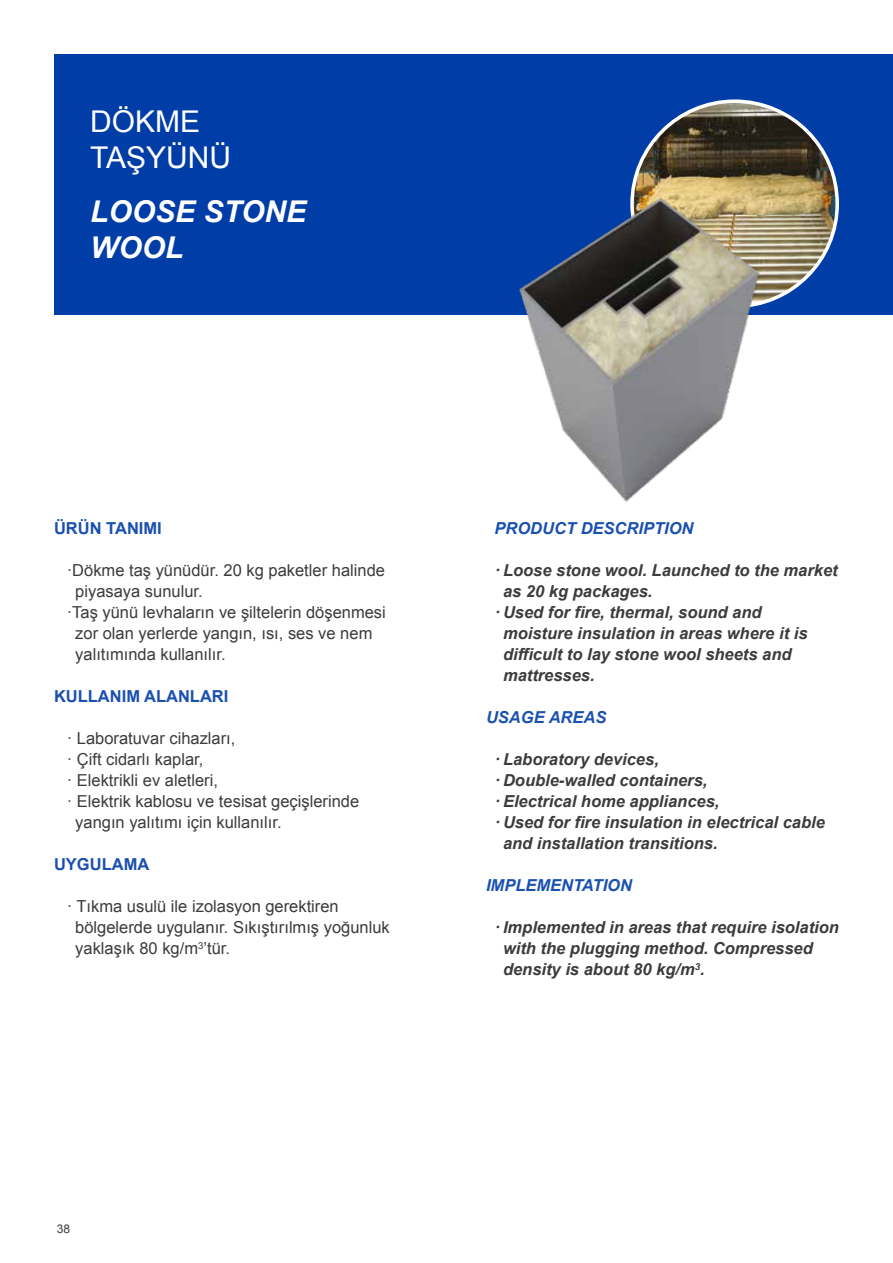
<style>
.page{position:relative;width:893px;height:1263px;background:#fff}
.page>*{position:absolute;margin:0;border:0;box-sizing:border-box;transform-origin:0 0}
.t1{font:italic 700 30px/36px "Arial";color:#fff}
.t2{font:30px/36px "Arial";color:#fff}
.t3{font:italic 700 16.5px/21px "Arial";color:#3c3c3b}
.t4{font:16.5px/21px "Arial";color:#3c3c3b}
.t5{font:italic 700 16.5px "Arial";color:#1a50af}
.t6{font:700 16.5px "Arial";color:#1a50af}
.t7{font:12px "Arial";color:#3c3c3b}
</style>
<div class="page">
<div style="left:54px;top:54px;width:839px;height:261px;background:#003da6"></div>
<img style="left:632px;top:101px;width:205px;height:205px;border-radius:103px">
<img style="left:519px;top:174px;width:320px;height:328px">
<h1 class="t2" style="left:90px;top:104px;width:143px">DÖKME<br>TAŞYÜNÜ</h1>
<h1 class="t1" style="left:90px;top:195px;width:218px">LOOSE STONE<br>WOOL</h1>
<p class="t6" style="left:54px;top:517px;width:109px">ÜRÜN TANIMI</p>
<p class="t4" style="left:67px;top:560px;width:320px">·Dökme taş yünüdür. 20 kg paketler halinde</p>
<p class="t4" style="left:75px;top:581px;width:129px">piyasaya sunulur.</p>
<p class="t4" style="left:67px;top:602px;width:321px">·Taş yünü levhaların ve şiltelerin döşenmesi</p>
<p class="t4" style="left:75px;top:623px;width:299px">zor olan yerlerde yangın, ısı, ses ve nem</p>
<p class="t4" style="left:75px;top:644px;width:152px">yalıtımında kullanılır.</p>
<p class="t6" style="left:54px;top:685px;width:176px">KULLANIM ALANLARI</p>
<p class="t4" style="left:67px;top:728px;width:170px">· Laboratuvar cihazları,</p>
<p class="t4" style="left:67px;top:749px;width:138px">· Çift cidarlı kaplar,</p>
<p class="t4" style="left:67px;top:770px;width:153px">· Elektrikli ev aletleri,</p>
<p class="t4" style="left:67px;top:791px;width:294px">· Elektrik kablosu ve tesisat geçişlerinde</p>
<p class="t4" style="left:75px;top:812px;width:208px">yangın yalıtımı için kullanılır.</p>
<p class="t6" style="left:54px;top:853px;width:97px">UYGULAMA</p>
<p class="t4" style="left:75px;top:896px;width:316px;text-indent:-8px">· Tıkma usulü ile izolasyon gerektiren bölgelerde uygulanır. Sıkıştırılmış yoğunluk yaklaşık 80 kg/m<sup>3</sup>’tür.</p>
<p class="t5" style="left:495px;top:517px;width:200px">PRODUCT DESCRIPTION</p>
<p class="t3" style="left:495px;top:560px;width:345px">· Loose stone wool. Launched to the market</p>
<p class="t3" style="left:503px;top:581px;width:151px">as 20 kg packages.</p>
<p class="t3" style="left:495px;top:602px;width:269px">· Used for fire, thermal, sound and</p>
<p class="t3" style="left:503px;top:623px;width:306px">moisture insulation in areas where it is</p>
<p class="t3" style="left:503px;top:644px;width:290px">difficult to lay stone wool sheets and</p>
<p class="t3" style="left:503px;top:665px;width:93px">mattresses.</p>
<p class="t5" style="left:486px;top:706px;width:122px">USAGE AREAS</p>
<p class="t3" style="left:494px;top:749px;width:166px">· Laboratory devices,</p>
<p class="t3" style="left:494px;top:770px;width:214px">· Double-walled containers,</p>
<p class="t3" style="left:494px;top:791px;width:226px">· Electrical home appliances,</p>
<p class="t3" style="left:494px;top:812px;width:332px">· Used for fire insulation in electrical cable</p>
<p class="t3" style="left:503px;top:833px;width:216px">and installation transitions.</p>
<p class="t5" style="left:486px;top:874px;width:148px">IMPLEMENTATION</p>
<p class="t3" style="left:503px;top:917px;width:337px;text-indent:-8px">· Implemented in areas that require isolation with the plugging method. Compressed density is about 80 kg/m<sup>3</sup>.</p>
<p class="t7" style="left:57px;top:1221px;width:15px">38</p>
</div>
